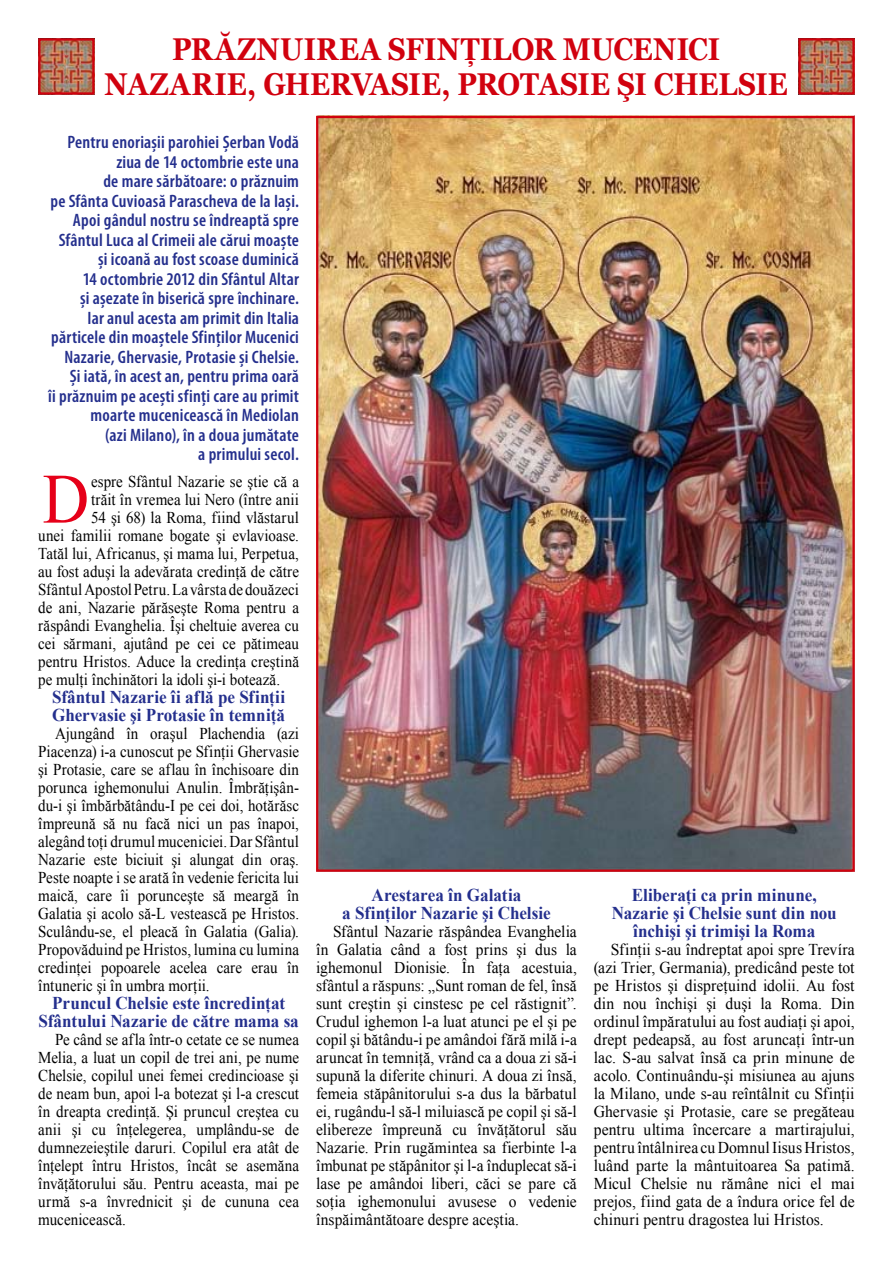
<style>
.page{position:relative;width:893px;height:1263px;background:#fff}
.page>*{position:absolute;margin:0;border:0;box-sizing:border-box;transform-origin:0 0}
.t1{font:70.8px "Times New Roman";color:#e60019;scale:.91 1}
.t2{font:700 31.5px/34.5px "Georgia";color:#d1010e;text-align:center;scale:.88 1}
.t3{font:600 condensed 18px/19.5px "Myriad Pro";letter-spacing:.015em;color:#242f8d;text-align:right}
.t4{font:700 18px/18px "Times New Roman";color:#242f8d;text-align:center;scale:.95 1}
.t5{font:16.5px/18px "Times New Roman";letter-spacing:.005em;color:#000;text-align:justify;scale:.91 1}
.t6{font:16.5px/18px "Times New Roman";letter-spacing:.005em;color:#000;text-align:justify;scale:.94 1}
.t7{font:16.5px/18px "Times New Roman";letter-spacing:.005em;color:#000;text-align:justify;scale:.95 1}
</style>
<div class="page">
<img style="left:319px;top:119px;width:533px;height:750px">
<img style="left:41px;top:41px;width:51px;height:51px">
<div style="left:38px;top:38px;width:57px;height:57px;border:2px solid #d1010e"></div>
<img style="left:801px;top:41px;width:51px;height:51px">
<div style="left:798px;top:38px;width:57px;height:57px;border:2px solid #d1010e"></div>
<h2 class="t2" style="left:105px;top:32px;width:778px">PRĂZNUIREA SFINŢILOR MUCENICI<br>NAZARIE, GHERVASIE, PROTASIE ŞI CHELSIE</h2>
<p class="t3" style="left:48px;top:132px;width:252px">Pentru enoriașii parohiei Șerban Vodă ziua de 14 octombrie este una<br>de mare sărbătoare: o prăznuim<br>pe Sfânta Cuvioasă Parascheva de la Iași.<br>Apoi gândul nostru se îndreaptă spre Sfântul Luca al Crimeii ale cărui moaște și icoană au fost scoase duminică<br>14 octombrie 2012 din Sfântul Altar<br>și așezate în biserică spre închinare.<br>Iar anul acesta am primit din Italia părticele din moaștele Sfinților Mucenici Nazarie, Ghervasie, Protasie și Chelsie.<br>Și iată, în acest an, pentru prima oară<br>îi prăznuim pe acești sfinți care au primit moarte mucenicească în Mediolan<br>(azi Milano), în a doua jumătate<br>a primului secol.</p>
<h1 class="t1" style="left:43px;top:451px;width:53px">D</h1>
<p class="t5" style="left:91px;top:472px;width:230px">espre Sfântul Nazarie se ştie că a</p>
<p class="t5" style="left:91px;top:490px;width:230px">trăit în vremea lui Nero (între anii</p>
<p class="t5" style="left:91px;top:508px;width:230px">54 şi 68) la Roma, fiind vlăstarul</p>
<p class="t5" style="left:38px;top:526px;width:288px">unei familii romane bogate şi evlavioase.</p>
<p class="t5" style="left:38px;top:544px;width:288px">Tatăl lui, Africanus, şi mama lui, Perpetua,</p>
<p class="t5" style="left:38px;top:562px;width:288px">au fost aduşi la adevărata credinţă de către</p>
<p class="t5" style="left:38px;top:580px;width:288px">Sfântul Apostol Petru. La vârsta de douăzeci</p>
<p class="t5" style="left:38px;top:598px;width:288px">de ani, Nazarie părăseşte Roma pentru a</p>
<p class="t5" style="left:38px;top:616px;width:288px">răspândi Evanghelia. Îşi cheltuie averea cu</p>
<p class="t5" style="left:38px;top:634px;width:288px">cei sărmani, ajutând pe cei ce pătimeau</p>
<p class="t5" style="left:38px;top:652px;width:288px">pentru Hristos. Aduce la credinţa creştină</p>
<p class="t5" style="left:38px;top:670px;width:267px">pe mulţi închinători la idoli şi-i botează.</p>
<p class="t4" style="left:52px;top:687px;width:247px;text-align:left">Sfântul Nazarie îi află pe Sfinţii<br>Ghervasie şi Protasie în temniţă</p>
<p class="t5" style="left:38px;top:724px;width:288px;text-indent:17px">Ajungând în oraşul Plachendia (azi Piacenza) i-a cunoscut pe Sfinţii Ghervasie şi Protasie, care se aflau în închisoare din porunca ighemonului Anulin. Îmbrăţişân&shy;du‑i şi îmbărbătându-I pe cei doi, hotărăsc împreună să nu facă nici un pas înapoi, alegând toţi drumul muceniciei. Dar Sfântul Nazarie este biciuit şi alungat din oraş.<br>Peste noapte i se arată în vedenie fericita lui maică, care îi porunceşte să meargă în Galatia şi acolo să-L vestească pe Hristos.<br>Sculându-se, el pleacă în Galatia (Galia).<br>Propovăduind pe Hristos, lumina cu lumina credinţei popoarele acelea care erau în întuneric şi în umbra morţii.</p>
<p class="t4" style="left:38px;top:993px;width:276px">Pruncul Chelsie este încredinţat<br>Sfântului Nazarie de către mama sa</p>
<p class="t5" style="left:38px;top:1030px;width:288px;text-indent:17px">Pe când se afla într-o cetate ce se numea Melia, a luat un copil de trei ani, pe nume Chelsie, copilul unei femei credincioase şi de neam bun, apoi l-a botezat şi l-a crescut în dreapta credinţă. Şi pruncul creştea cu anii şi cu înţelegerea, umplându-se de dumnezeieştile daruri. Copilul era atât de înţelept întru Hristos, încât se asemăna învăţătorului său. Pentru aceasta, mai pe urmă s-a învrednicit şi de cununa cea mucenicească.</p>
<p class="t4" style="left:342px;top:885px;width:221px">Arestarea în Galatia<br>a Sfinţilor Nazarie şi Chelsie</p>
<p class="t6" style="left:316px;top:922px;width:279px;text-indent:17px">Sfântul Nazarie răspândea Evanghelia în Galatia când a fost prins şi dus la ighemonul Dionisie. În faţa acestuia, sfântul a răspuns: „Sunt roman de fel, însă sunt creştin şi cinstesc pe cel răstignit”.<br>Crudul ighemon l-a luat atunci pe el şi pe copil şi bătându-i pe amândoi fără milă i-a aruncat în temniţă, vrând ca a doua zi să-i supună la diferite chinuri. A doua zi însă, femeia stăpânitorului s-a dus la bărbatul ei, rugându-l să-l miluiască pe copil şi să-l elibereze împreună cu învăţătorul său Nazarie. Prin rugămintea sa fierbinte l-a îmbunat pe stăpânitor şi l-a înduplecat să-i lase pe amândoi liberi, căci se pare că soţia ighemonului avusese o vedenie înspăimântătoare despre aceştia.</p>
<p class="t4" style="left:612px;top:885px;width:238px">Eliberaţi ca prin minune,<br>Nazarie şi Chelsie sunt din nou închişi şi trimişi la Roma</p>
<p class="t7" style="left:594px;top:940px;width:276px;text-indent:17px">Sfinţii s-au îndreptat apoi spre Trevíra (azi Trier, Germania), predicând peste tot pe Hristos şi dispreţuind idolii. Au fost din nou închişi şi duşi la Roma. Din ordinul împăratului au fost audiaţi şi apoi, drept pedeapsă, au fost aruncaţi într-un lac. S-au salvat însă ca prin minune de acolo. Continuându-şi misiunea au ajuns la Milano, unde s-au reîntâlnit cu Sfinţii Ghervasie şi Protasie, care se pregăteau pentru ultima încercare a martirajului, pentru întâlnirea cu Domnul Iisus Hristos, luând parte la mântuitoarea Sa patimă.<br>Micul Chelsie nu rămâne nici el mai prejos, fiind gata de a îndura orice fel de chinuri pentru dragostea lui Hristos.</p>
</div>
